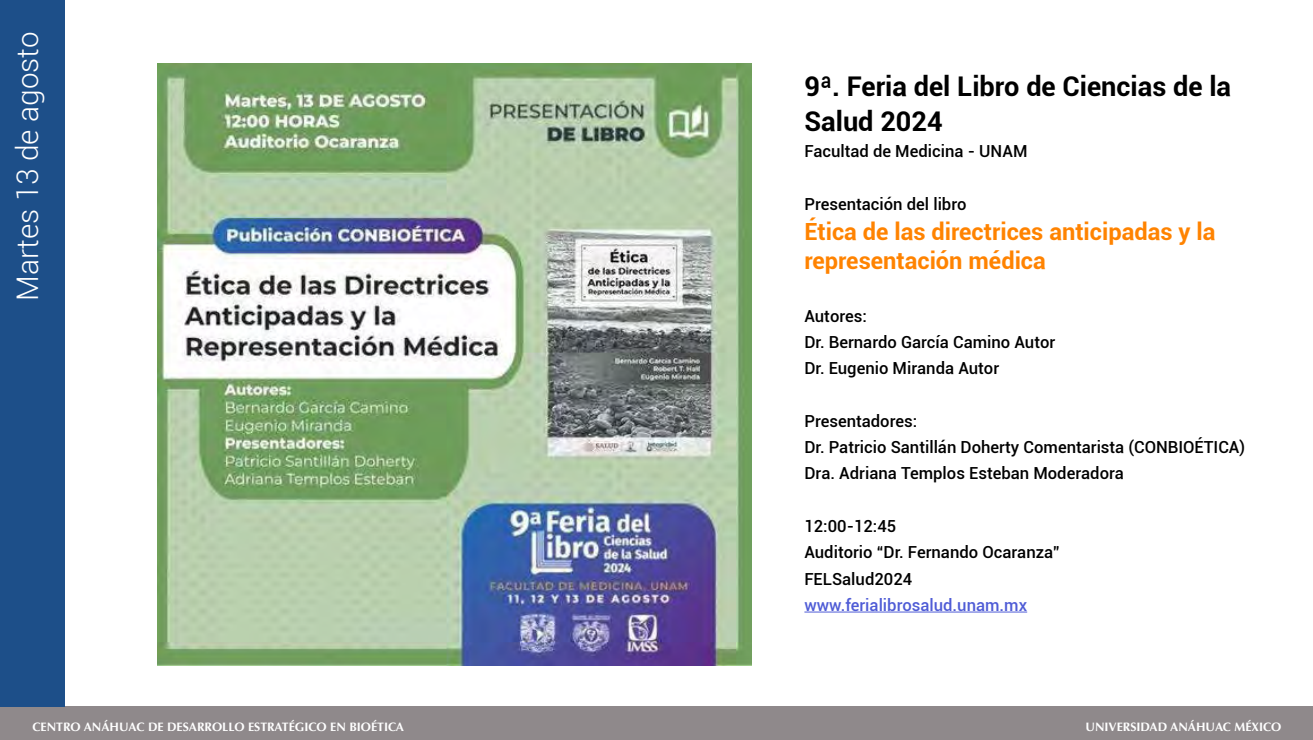
<style>
.page{position:relative;width:1313px;height:740px;background:#fff}
.page>*{position:absolute;margin:0;border:0;box-sizing:border-box;transform-origin:0 0}
.t1{font:300 29.75px "Roboto";color:#fff}
.t2{font:700 27.12px/35px "Roboto";color:#000}
.t3{font:700 23.62px/29.8px "Roboto";color:#ff8300}
.t4{font:500 16.62px/26.2px "Roboto";color:#000}
.t5{font:500 16.62px "Roboto";color:#4f5cd6}
.t6{font:700 12.25px "Optima";color:#fff}
</style>
<div class="page">
<div style="left:0;top:706px;width:1312px;height:33px;background:#8f898b"></div>
<div style="left:0;top:0;width:65px;height:706px;background:#1d4f89"></div>
<img style="left:158px;top:63px;width:593px;height:602px">
<hr style="left:804px;top:611px;width:223px;height:1px;background:#4f5cd6">
<h1 class="t1" style="left:7px;top:301px;width:271px;rotate:-90deg">Martes 13 de agosto</h1>
<h2 class="t2" style="left:804px;top:68px;width:428px">9ª. Feria del Libro de Ciencias de la<br>Salud 2024</h2>
<p class="t4" style="left:804px;top:137px;width:225px">Facultad de Medicina - UNAM</p>
<p class="t4" style="left:804px;top:190px;width:164px">Presentación del libro</p>
<h3 class="t3" style="left:804px;top:215px;width:412px">Ética de las directrices anticipadas y la representación médica</h3>
<p class="t4" style="left:804px;top:302px;width:252px">Autores:<br>Dr. Bernardo García Camino Autor<br>Dr. Eugenio Miranda Autor</p>
<p class="t4" style="left:804px;top:407px;width:442px">Presentadores:<br>Dr. Patricio Santillán Doherty Comentarista (CONBIOÉTICA)<br>Dra. Adriana Templos Esteban Moderadora</p>
<p class="t4" style="left:804px;top:512px;width:257px">12:00-12:45<br>Auditorio “Dr. Fernando Ocaranza”<br>FELSalud2024</p>
<p class="t5" style="left:804px;top:593px;width:224px">www.ferialibrosalud.unam.mx</p>
<p class="t6" style="left:32px;top:719px;width:373px">CENTRO ANÁHUAC DE DESARROLLO ESTRATÉGICO EN BIOÉTICA</p>
<p class="t6" style="left:1085px;top:719px;width:197px">UNIVERSIDAD ANÁHUAC MÉXICO</p>
</div>
